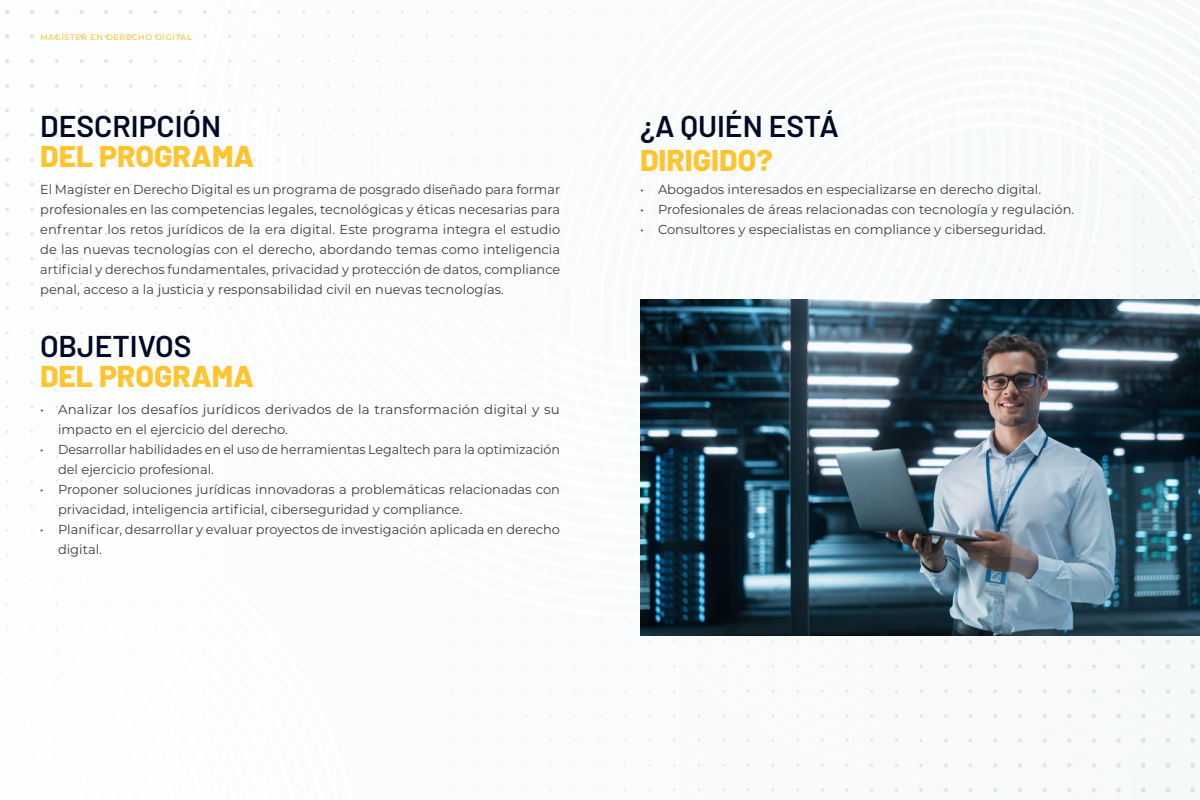
<style>
.page{position:relative;width:1200px;height:800px;background:#fff}
.page>*{position:absolute;margin:0;border:0;box-sizing:border-box;transform-origin:0 0}
.t1{font:600 30px "Barlow";color:#000a25}
.t2{font:800 30px "Barlow";color:#ffc42e}
.t3{font:13px/20px "Montserrat";color:#3d3d3b}
.t4{font:500 8px "Montserrat";letter-spacing:.075em;color:#ffc42e}
</style>
<div class="page">
<img style="left:5px;top:0;width:1195px;height:793px">
<img style="left:640px;top:300px;width:560px;height:335px">
<p class="t4" style="left:40px;top:32px;width:153px">MAGÍSTER EN DERECHO DIGITAL</p>
<h1 class="t1" style="left:40px;top:104px;width:183px">DESCRIPCIÓN</h1>
<h1 class="t2" style="left:40px;top:133px;width:216px">DEL PROGRAMA</h1>
<p class="t3" style="left:40px;top:179px;width:522px;text-align:justify">El Magíster en Derecho Digital es un programa de posgrado diseñado para formar profesionales en las competencias legales, tecnológicas y éticas necesarias para enfrentar los retos jurídicos de la era digital. Este programa integra el estudio de las nuevas tecnologías con el derecho, abordando temas como inteligencia artificial y derechos fundamentales, privacidad y protección de datos, compliance penal, acceso a la justicia y responsabilidad civil en nuevas tecnologías.</p>
<h1 class="t1" style="left:40px;top:324px;width:153px">OBJETIVOS</h1>
<h1 class="t2" style="left:40px;top:354px;width:216px">DEL PROGRAMA</h1>
<p class="t3" style="left:58px;top:399px;width:503px;text-indent:-18px">• Analizar los desafíos jurídicos derivados de la transformación digital y su impacto en el ejercicio del derecho.</p>
<p class="t3" style="left:58px;top:439px;width:503px;text-indent:-18px">• Desarrollar habilidades en el uso de herramientas Legaltech para la optimización del ejercicio profesional.</p>
<p class="t3" style="left:58px;top:479px;width:503px;text-indent:-18px">• Proponer soluciones jurídicas innovadoras a problemáticas relacionadas con privacidad, inteligencia artificial, ciberseguridad y compliance.</p>
<p class="t3" style="left:58px;top:519px;width:503px;text-indent:-18px">• Planificar, desarrollar y evaluar proyectos de investigación aplicada en derecho digital.</p>
<h1 class="t1" style="left:640px;top:104px;width:200px">¿A QUIÉN ESTÁ</h1>
<h1 class="t2" style="left:640px;top:137px;width:134px">DIRIGIDO?</h1>
<p class="t3" style="left:640px;top:179px;width:403px">• Abogados interesados en especializarse en derecho digital.</p>
<p class="t3" style="left:640px;top:199px;width:436px">• Profesionales de áreas relacionadas con tecnología y regulación.</p>
<p class="t3" style="left:640px;top:219px;width:407px">• Consultores y especialistas en compliance y ciberseguridad.</p>
</div>
